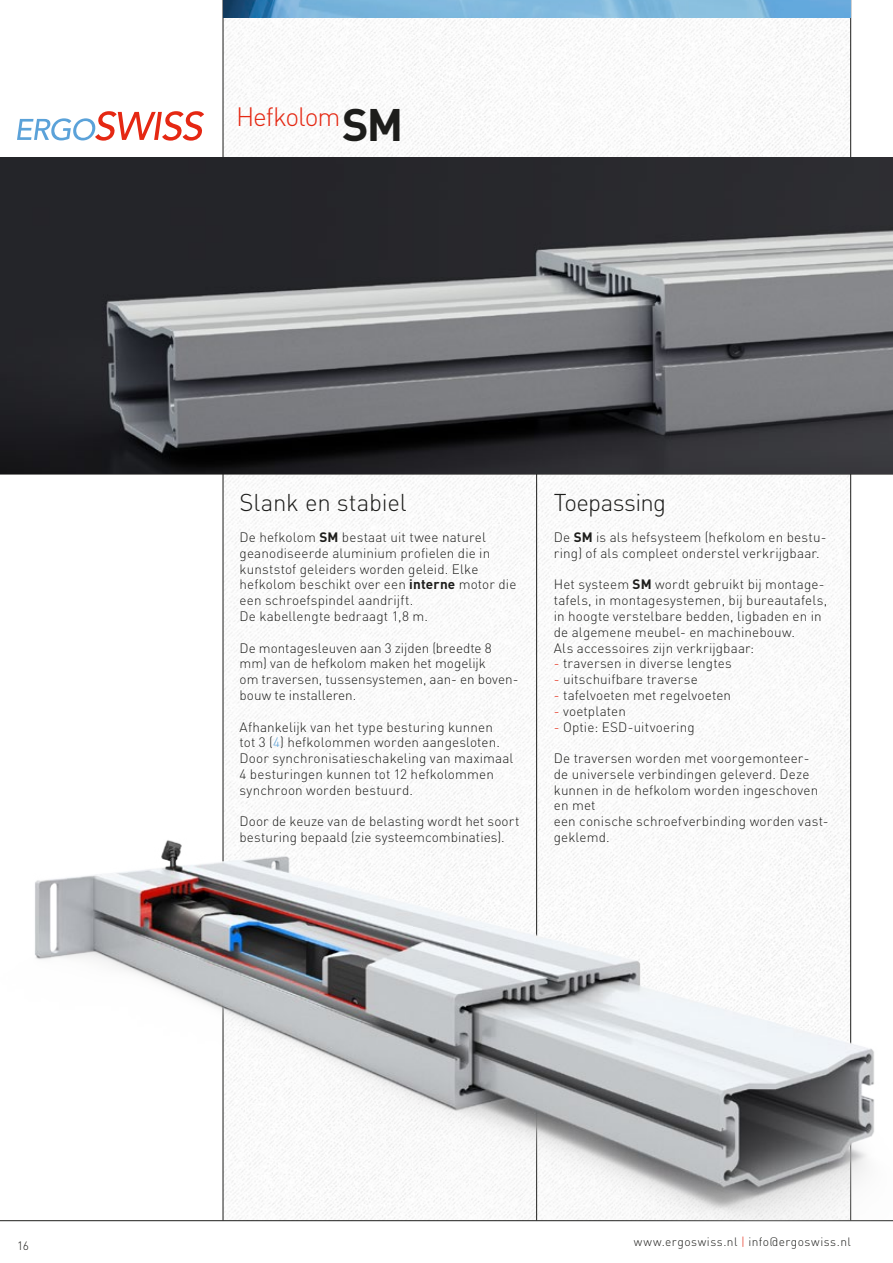
<style>
.page{position:relative;width:893px;height:1263px;background:#fff}
.page>*{position:absolute;margin:0;border:0;box-sizing:border-box;transform-origin:0 0}
.t1{font:300 26.25px "DIN";letter-spacing:-.04em;color:#e52813}
.t2{font:300 24px "DIN";letter-spacing:-.01em;color:#1d1d1b}
.t3{font:300 13.5px/15.8px "DIN";letter-spacing:.01em;color:#1d1d1b}
.t4{font:300 12px "DIN";letter-spacing:.035em;color:#1d1d1b}
.s1{font-weight:700;font-size:45px;color:#1d1d1b}
.s2{font-weight:700}
.s3{color:#5ba2d9}
.s4{color:#e52813}
</style>
<div class="page">
<img style="left:224px;top:475px;width:626px;height:253px">
<img style="left:224px;top:17px;width:626px;height:140px">
<hr style="left:536px;top:474px;width:1px;height:746px;background:#1d1d1b">
<hr style="left:850px;top:0;width:1px;height:1220px;background:#1d1d1b">
<hr style="left:0;top:1220px;width:893px;height:1px;background:#1d1d1b">
<hr style="left:223px;top:0;width:1px;height:1220px;background:#1d1d1b">
<img style="left:223px;top:0;width:627px;height:17px">
<svg style="left:17px;top:111px;width:187px;height:30px"></svg>
<hr style="left:0;top:157px;width:893px;height:1px;background:#1d1d1b">
<hr style="left:0;top:474px;width:893px;height:1px;background:#1d1d1b">
<img style="left:35px;top:728px;width:839px;height:492px">
<img style="left:0;top:158px;width:893px;height:316px">
<p class="t4" style="left:17px;top:1238px;width:13px">16</p>
<h1 class="t1" style="left:236px;top:100px;width:169px">Hefkolom<span class="s1">SM</span></h1>
<h2 class="t2" style="left:240px;top:487px;width:169px">Slank en stabiel</h2>
<p class="t3" style="left:240px;top:529px;width:278px">De hefkolom <span class="s2">SM</span> bestaat uit twee naturel geanodiseerde aluminium profielen die in kunststof geleiders worden geleid. Elke hefkolom beschikt over een <span class="s2">interne</span> motor die een schroefspindel aandrijft.<br>De kabellengte bedraagt 1,8 m.</p>
<p class="t3" style="left:240px;top:640px;width:280px">De montagesleuven aan 3 zijden (breedte 8 mm) van de hefkolom maken het mogelijk<br>om traversen, tussensystemen, aan- en boven&shy;bouw te installeren.</p>
<p class="t3" style="left:240px;top:719px;width:275px">Afhankelijk van het type besturing kunnen<br>tot 3 (<span class="s3">4</span>) hefkolommen worden aangesloten.<br>Door synchronisatieschakeling van maximaal 4 besturingen kunnen tot 12 hefkolommen synchroon worden bestuurd.</p>
<p class="t3" style="left:240px;top:813px;width:281px">Door de keuze van de belasting wordt het soort besturing bepaald (zie systeemcombinaties).</p>
<h2 class="t2" style="left:554px;top:487px;width:114px">Toepassing</h2>
<p class="t3" style="left:554px;top:529px;width:274px">De <span class="s2">SM</span> is als hefsysteem (hefkolom en bestu&shy;ring) of als compleet onderstel verkrijgbaar.</p>
<p class="t3" style="left:554px;top:577px;width:275px">Het systeem <span class="s2">SM</span> wordt gebruikt bij montage&shy;tafels, in montagesystemen, bij bureautafels, in hoogte verstelbare bedden, ligbaden en in de algemene meubel- en machinebouw.<br>Als accessoires zijn verkrijgbaar:</p>
<p class="t3" style="left:554px;top:655px;width:179px"><span class="s4">-</span> traversen in diverse lengtes</p>
<p class="t3" style="left:554px;top:671px;width:145px"><span class="s4">-</span> uitschuifbare traverse</p>
<p class="t3" style="left:554px;top:687px;width:179px"><span class="s4">-</span> tafelvoeten met regelvoeten</p>
<p class="t3" style="left:554px;top:703px;width:74px"><span class="s4">-</span> voetplaten</p>
<p class="t3" style="left:554px;top:719px;width:142px"><span class="s4">-</span> Optie: ESD-uitvoering</p>
<p class="t3" style="left:554px;top:750px;width:276px">De traversen worden met voorgemonteer-<br>de universele verbindingen geleverd. Deze kunnen in de hefkolom worden ingeschoven en met<br>een conische schroefverbinding worden vast&shy;geklemd.</p>
<p class="t4" style="left:634px;top:1234px;width:219px">www.ergoswiss.nl <span class="s4">|</span> info@ergoswiss.nl</p>
</div>
